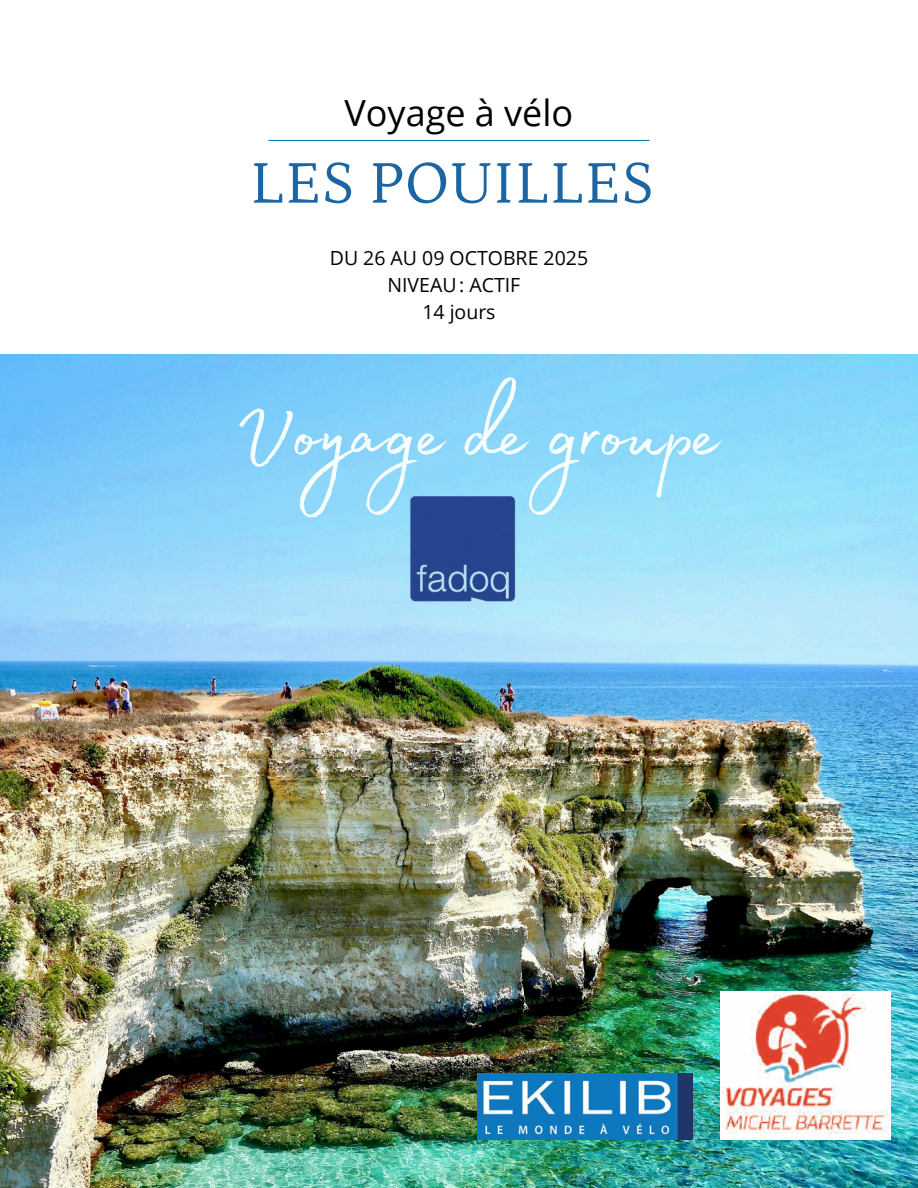
<style>
.page{position:relative;width:918px;height:1188px;background:#fff}
.page>*{position:absolute;margin:0;border:0;box-sizing:border-box;transform-origin:0 0}
.t1{font:103.5px "Madelyn Fill";color:#f5fdfd}
.t2{font:61.5px "Petrona";color:#1b66a2}
.t3{font:36px "Open Sans";color:#000}
.t4{font:19.5px "Open Sans";color:#000}
</style>
<div class="page">
<img style="left:0;top:355px;width:918px;height:833px">
<hr style="left:268px;top:140px;width:382px;height:1px;background:#0f78bf">
<img style="left:390px;top:495px;width:129px;height:109px">
<img style="left:477px;top:1074px;width:216px;height:65px">
<img style="left:720px;top:992px;width:171px;height:147px">
<h2 class="t3" style="left:344px;top:88px;width:230px">Voyage à vélo</h2>
<h2 class="t2" style="left:250px;top:150px;width:406px">LES POUILLES</h2>
<p class="t4" style="left:330px;top:245px;width:260px">DU 26 AU 09 OCTOBRE 2025</p>
<p class="t4" style="left:388px;top:272px;width:134px">NIVEAU: ACTIF</p>
<p class="t4" style="left:422px;top:299px;width:75px">14 jours</p>
<p class="t1" style="left:234px;top:356px;width:487px">Voyage de groupe</p>
</div>
